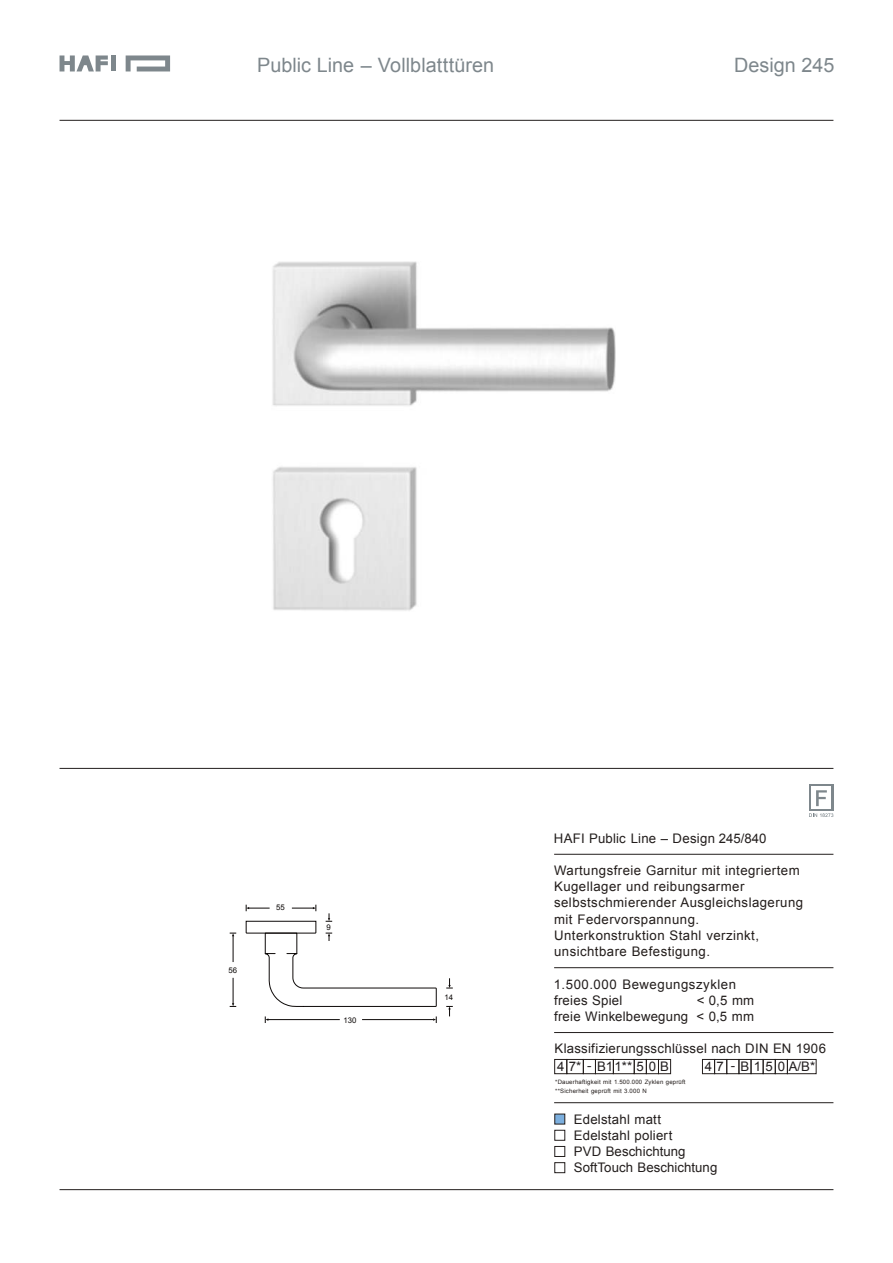
<style>
.page{position:relative;width:893px;height:1263px;background:#fff}
.page>*{position:absolute;margin:0;border:0;box-sizing:border-box;transform-origin:0 0}
.t1{font:19.8px "Arial";color:#7e878c}
.t2{font:13.2px/16.2px "Arial";letter-spacing:.015em;color:#231e1d}
.t3{font:13.2px/16.2px "Arial";letter-spacing:.035em;color:#231d1b}
.t4{font:13.2px "Arial";letter-spacing:.04em;color:#231e1d}
.t5{font:13.2px "Arial";letter-spacing:.32em;color:#221e1f}
.t6{font:7.8px "Arial";color:#0d0908}
.t7{font:6px/8.2px "Arial";letter-spacing:.03em;color:#231d1b}
</style>
<div class="page">
<hr style="left:554px;top:854px;width:279px;height:1px;background:#231e1d">
<hr style="left:60px;top:120px;width:773px;height:1px;background:#231e1d">
<hr style="left:60px;top:1189px;width:773px;height:1px;background:#231e1d">
<hr style="left:60px;top:768px;width:773px;height:1px;background:#231e1d">
<svg style="left:60px;top:55px;width:48px;height:16px"></svg>
<svg style="left:126px;top:55px;width:44px;height:16px"></svg>
<div style="left:111px;top:55px;width:5px;height:16px;background:#7e878c"></div>
<hr style="left:554px;top:967px;width:279px;height:1px;background:#231e1d">
<hr style="left:554px;top:1032px;width:279px;height:1px;background:#231e1d">
<hr style="left:554px;top:1102px;width:279px;height:1px;background:#231e1d">
<div style="left:554px;top:1059px;width:13px;height:15px;border:1px solid #231d1b"></div>
<div style="left:567px;top:1059px;width:16px;height:15px;border:1px solid #231d1b"></div>
<div style="left:595px;top:1059px;width:18px;height:15px;border:1px solid #231d1b"></div>
<div style="left:613px;top:1059px;width:21px;height:15px;border:1px solid #231d1b"></div>
<div style="left:634px;top:1059px;width:12px;height:15px;border:1px solid #231d1b"></div>
<div style="left:646px;top:1059px;width:13px;height:15px;border:1px solid #231d1b"></div>
<div style="left:658px;top:1059px;width:13px;height:15px;border:1px solid #231d1b"></div>
<div style="left:583px;top:1059px;width:13px;height:15px;border:1px solid #231d1b"></div>
<div style="left:555px;top:1114px;width:10px;height:10px;background:#7cafde"></div>
<div style="left:555px;top:1130px;width:10px;height:10px;background:#fff;border:1px solid #231e1d"></div>
<div style="left:555px;top:1146px;width:10px;height:10px;border:1px solid #231e1d"></div>
<div style="left:555px;top:1162px;width:10px;height:11px;background:#fff;border:1px solid #231e1d"></div>
<svg style="left:809px;top:784px;width:24px;height:27px"></svg>
<div style="left:811px;top:787px;width:20px;height:22px;background:#fff"></div>
<svg style="left:816px;top:790px;width:11px;height:16px"></svg>
<svg style="left:809px;top:813px;width:24px;height:4px"></svg>
<hr style="left:267px;top:1019px;width:73px;height:1px;background:#0d0908">
<hr style="left:362px;top:1019px;width:71px;height:1px;background:#0d0908">
<svg style="left:230px;top:978px;width:6px;height:29px"></svg>
<svg style="left:230px;top:933px;width:6px;height:29px"></svg>
<svg style="left:433px;top:1016px;width:4px;height:7px"></svg>
<svg style="left:446px;top:978px;width:7px;height:11px"></svg>
<svg style="left:446px;top:1006px;width:7px;height:10px"></svg>
<svg style="left:246px;top:905px;width:191px;height:102px"></svg>
<div style="left:787px;top:1059px;width:29px;height:15px;border:1px solid #231d1b"></div>
<div style="left:702px;top:1059px;width:13px;height:15px;border:1px solid #231e1d"></div>
<div style="left:714px;top:1059px;width:13px;height:15px;border:1px solid #231e1d"></div>
<div style="left:763px;top:1059px;width:12px;height:15px;border:1px solid #231e1d"></div>
<div style="left:775px;top:1059px;width:12px;height:15px;border:1px solid #231e1d"></div>
<div style="left:727px;top:1059px;width:12px;height:15px;border:1px solid #231e1d"></div>
<div style="left:739px;top:1059px;width:12px;height:15px;border:1px solid #231e1d"></div>
<div style="left:751px;top:1059px;width:12px;height:15px;border:1px solid #231e1d"></div>
<img style="left:272px;top:261px;width:344px;height:350px">
<h1 class="t1" style="left:257px;top:52px;width:238px">Public Line – Vollblatttüren</h1>
<h1 class="t1" style="left:734px;top:52px;width:102px">Design 245</h1>
<p class="t6" style="left:228px;top:965px;width:10px">56</p>
<p class="t6" style="left:276px;top:902px;width:10px">55</p>
<p class="t6" style="left:327px;top:922px;width:6px">9</p>
<p class="t6" style="left:343px;top:1015px;width:15px">130</p>
<p class="t6" style="left:444px;top:992px;width:10px">14</p>
<p class="t2" style="left:554px;top:830px;width:214px">HAFI Public Line – Design 245/840</p>
<p class="t3" style="left:554px;top:862px;width:251px">Wartungsfreie Garnitur mit integriertem Kugellager und reibungsarmer selbstschmierender Ausgleichslagerung mit Federvorspannung.<br>Unterkonstruktion Stahl verzinkt, unsichtbare Befestigung.</p>
<p class="t4" style="left:554px;top:975px;width:184px">1.500.000 Bewegungszyklen</p>
<p class="t2" style="left:554px;top:992px;width:70px">freies Spiel</p>
<p class="t2" style="left:554px;top:992px;width:202px;text-align:right">&lt; 0,5 mm<br>freie Winkelbewegung &lt; 0,5 mm</p>
<p class="t2" style="left:554px;top:1041px;width:273px">Klassifizierungsschlüssel nach DIN EN 1906</p>
<p class="t7" style="left:555px;top:1078px;width:132px">*Dauerhaftigkeit mit 1.500.000 Zyklen geprüft **Sicherheit geprüft mit 3.000 N</p>
<p class="t2" style="left:574px;top:1111px;width:145px">Edelstahl matt<br>Edelstahl poliert<br>PVD Beschichtung<br>SoftTouch Beschichtung</p>
<p class="t5" style="left:705px;top:1058px;width:112px">47 -B150A/B*</p>
<p class="t5" style="left:557px;top:1058px;width:113px">47* - B11**50B</p>
</div>
